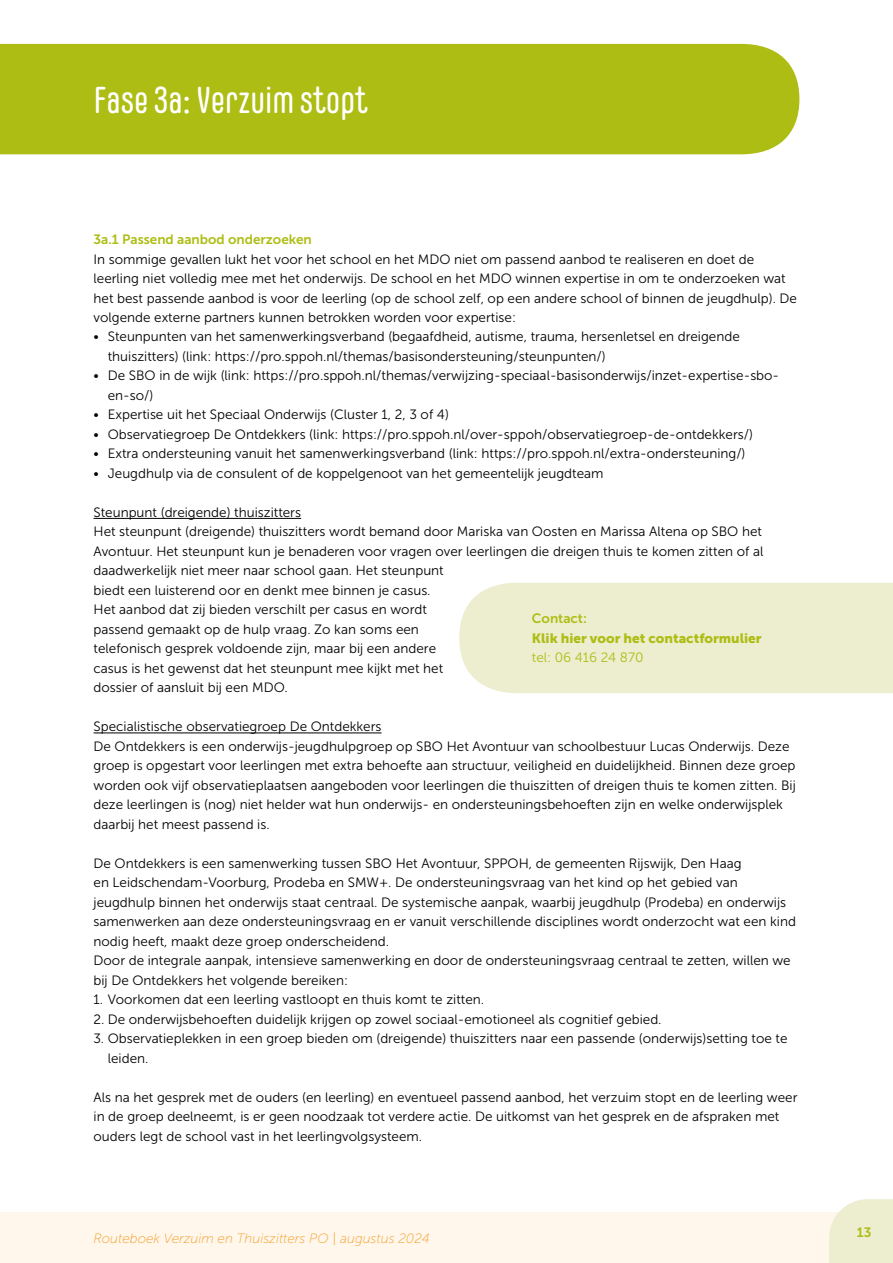
<style>
.page{position:relative;width:893px;height:1263px;background:#fff}
.page>*{position:absolute;margin:0;border:0;box-sizing:border-box;transform-origin:0 0}
.t1{font:37.5px "Carl Marx";color:#fff}
.t2{font:13.5px/19.5px "Museo Sans 300";color:#000}
.t3{font:italic 13.5px "Museo Sans 100";color:#f59e24}
.t4{font:13.5px "Museo Sans 700";color:#aebd14}
.t5{font:13.5px "Museo Sans 900";color:#aebd14}
.t6{font:13.5px "Museo Sans 300";color:#aebd14}
</style>
<div class="page">
<div style="left:0;top:1212px;width:893px;height:51px;background:#fff6ec"></div>
<svg style="left:829px;top:1199px;width:64px;height:64px"></svg>
<div style="left:0;top:44px;width:799px;height:110px;background:#aebd14"></div>
<hr style="left:94px;top:518px;width:207px;height:1px;background:#000">
<hr style="left:94px;top:732px;width:288px;height:1px;background:#000">
<div style="left:459px;top:583px;width:434px;height:110px;background:#eceecf"></div>
<h1 class="t1" style="left:94px;top:79px;width:276px">Fase 3a: Verzuim stopt</h1>
<p class="t4" style="left:94px;top:232px;width:220px">3a.1 Passend aanbod onderzoeken</p>
<p class="t2" style="left:94px;top:249px;width:705px">In sommige gevallen lukt het voor het school en het MDO niet om passend aanbod te realiseren en doet de leerling niet volledig mee met het onderwijs. De school en het MDO winnen expertise in om te onderzoeken wat het best passende aanbod is voor de leerling (op de school zelf, op een andere school of binnen de jeugdhulp). De volgende externe partners kunnen betrokken worden voor expertise:</p>
<p class="t2" style="left:108px;top:327px;width:634px;text-indent:-14px">• Steunpunten van het samenwerkingsverband (begaafdheid, autisme, trauma, hersenletsel en dreigende thuiszitters) (link: https://pro.sppoh.nl/themas/basisondersteuning/steunpunten/)</p>
<p class="t2" style="left:108px;top:366px;width:673px;text-indent:-14px">• De SBO in de wijk (link: https://pro.sppoh.nl/themas/verwijzing-speciaal-basisonderwijs/inzet-expertise-sbo&shy;en-so/)</p>
<p class="t2" style="left:94px;top:405px;width:357px">• Expertise uit het Speciaal Onderwijs (Cluster 1, 2, 3 of 4)</p>
<p class="t2" style="left:94px;top:425px;width:661px">• Observatiegroep De Ontdekkers (link: https://pro.sppoh.nl/over-sppoh/observatiegroep-de-ontdekkers/)</p>
<p class="t2" style="left:94px;top:444px;width:653px">• Extra ondersteuning vanuit het samenwerkingsverband (link: https://pro.sppoh.nl/extra-ondersteuning/)</p>
<p class="t2" style="left:94px;top:464px;width:512px">• Jeugdhulp via de consulent of de koppelgenoot van het gemeentelijk jeugdteam</p>
<p class="t2" style="left:94px;top:503px;width:671px">Steunpunt (dreigende) thuiszitters<br>Het steunpunt (dreigende) thuiszitters wordt bemand door Mariska van Oosten en Marissa Altena op SBO het Avontuur. Het steunpunt kun je benaderen voor vragen over leerlingen die dreigen thuis te komen zitten of al daadwerkelijk niet meer naar school gaan. Het steunpunt<br>biedt een luisterend oor en denkt mee binnen je casus.<br>Het aanbod dat zij bieden verschilt per casus en wordt<br>passend gemaakt op de hulp vraag. Zo kan soms een<br>telefonisch gesprek voldoende zijn, maar bij een andere<br>casus is het gewenst dat het steunpunt mee kijkt met het<br>dossier of aansluit bij een MDO.</p>
<p class="t2" style="left:94px;top:717px;width:704px">Specialistische observatiegroep De Ontdekkers<br>De Ontdekkers is een onderwijs-jeugdhulpgroep op SBO Het Avontuur van schoolbestuur Lucas Onderwijs. Deze groep is opgestart voor leerlingen met extra behoefte aan structuur, veiligheid en duidelijkheid. Binnen deze groep worden ook vijf observatieplaatsen aangeboden voor leerlingen die thuiszitten of dreigen thuis te komen zitten. Bij deze leerlingen is (nog) niet helder wat hun onderwijs- en ondersteuningsbehoeften zijn en welke onderwijsplek daarbij het meest passend is.</p>
<p class="t2" style="left:94px;top:854px;width:704px">De Ontdekkers is een samenwerking tussen SBO Het Avontuur, SPPOH, de gemeenten Rijswijk, Den Haag<br>en Leidschendam-Voorburg, Prodeba en SMW+. De ondersteuningsvraag van het kind op het gebied van jeugdhulp binnen het onderwijs staat centraal. De systemische aanpak, waarbij jeugdhulp (Prodeba) en onderwijs samenwerken aan deze ondersteuningsvraag en er vanuit verschillende disciplines wordt onderzocht wat een kind nodig heeft, maakt deze groep onderscheidend.<br>Door de integrale aanpak, intensieve samenwerking en door de ondersteuningsvraag centraal te zetten, willen we bij De Ontdekkers het volgende bereiken:</p>
<p class="t2" style="left:94px;top:990px;width:392px">1. Voorkomen dat een leerling vastloopt en thuis komt te zitten.</p>
<p class="t2" style="left:94px;top:1009px;width:570px">2. De onderwijsbehoeften duidelijk krijgen op zowel sociaal-emotioneel als cognitief gebied.</p>
<p class="t2" style="left:108px;top:1029px;width:681px;text-indent:-14px">3. Observatieplekken in een groep bieden om (dreigende) thuiszitters naar een passende (onderwijs)setting toe te leiden.</p>
<p class="t2" style="left:94px;top:1087px;width:705px">Als na het gesprek met de ouders (en leerling) en eventueel passend aanbod, het verzuim stopt en de leerling weer in de groep deelneemt, is er geen noodzaak tot verdere actie. De uitkomst van het gesprek en de afspraken met ouders legt de school vast in het leerlingvolgsysteem.</p>
<p class="t4" style="left:532px;top:611px;width:57px">Contact:</p>
<p class="t5" style="left:532px;top:631px;width:231px">Klik hier voor het contactformulier</p>
<p class="t6" style="left:532px;top:650px;width:113px">tel: 06 416 24 870</p>
<p class="t3" style="left:94px;top:1231px;width:338px">Routeboek Verzuim en Thuiszitters PO | augustus 2024</p>
<p class="t4" style="left:857px;top:1225px;width:16px">13</p>
</div>
